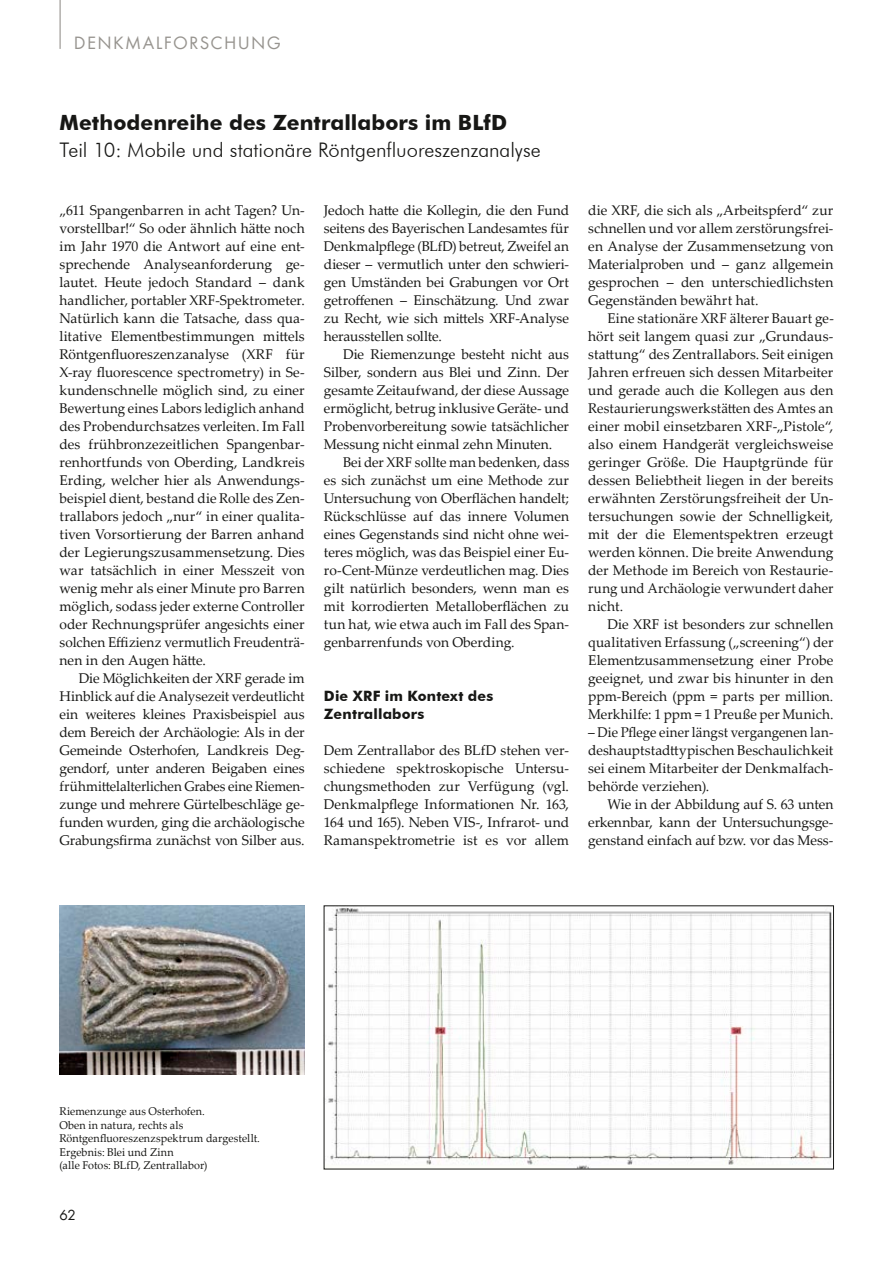
<style>
.page{position:relative;width:893px;height:1263px;background:#fff}
.page>*{position:absolute;margin:0;border:0;box-sizing:border-box;transform-origin:0 0}
.t1{font:700 21px "Futura BT";letter-spacing:.005em;color:#171715}
.t2{font:300 20.1px "Futura BT";color:#171715}
.t3{font:16.5px "Futura ND Book";letter-spacing:.08em;color:#97948f}
.t4{font:700 14.25px/18px "Futura BT";letter-spacing:.015em;color:#171715}
.t5{font:14.1px/18px "Palatino Linotype";letter-spacing:.005em;color:#171715;text-align:justify}
.t6{font:14.1px/18px "Palatino Linotype";letter-spacing:.005em;color:#171715;text-align:justify;scale:.96 1}
.t7{font:14.1px/18px "Palatino Linotype";letter-spacing:.005em;color:#171715;text-align:justify;scale:.94 1}
.t8{font:13.5px "Futura ND Book";color:#171715}
.t9{font:11.25px/13.5px "Palatino Linotype";letter-spacing:.005em;color:#171715;scale:.96 1}
</style>
<div class="page">
<hr style="left:60px;top:0;width:1px;height:49px;background:#97948f">
<img style="left:60px;top:906px;width:244px;height:168px">
<img style="left:326px;top:908px;width:506px;height:259px">
<p class="t3" style="left:74px;top:32px;width:208px">DENKMALFORSCHUNG</p>
<h1 class="t1" style="left:60px;top:110px;width:449px">Methodenreihe des Zentrallabors im BLfD</h1>
<h2 class="t2" style="left:60px;top:138px;width:483px">Teil 10: Mobile und stationäre Röntgenfluoreszenzanalyse</h2>
<p class="t5" style="left:60px;top:201px;width:247px">„611 Spangenbarren in acht Tagen? Un&shy;vorstellbar!“ So oder ähnlich hätte noch im Jahr 1970 die Antwort auf eine ent&shy;sprechende Analyseanforderung ge&shy;lautet. Heute jedoch Standard – dank handlicher, portabler XRF-Spektrometer.<br>Natürlich kann die Tatsache, dass qua&shy;litative Elementbestimmungen mittels Röntgenfluoreszenzanalyse (XRF für X-ray fluorescence spectrometry) in Se&shy;kundenschnelle möglich sind, zu einer Bewertung eines Labors lediglich anhand des Probendurchsatzes verleiten. Im Fall des frühbronzezeitlichen Spangenbar&shy;renhortfunds von Oberding, Landkreis Erding, welcher hier als Anwendungs&shy;beispiel dient, bestand die Rolle des Zen&shy;trallabors jedoch „nur“ in einer qualita&shy;tiven Vorsortierung der Barren anhand der Legierungszusammensetzung. Dies war tatsächlich in einer Messzeit von wenig mehr als einer Minute pro Barren möglich, sodass jeder externe Controller oder Rechnungsprüfer angesichts einer solchen Effizienz vermutlich Freudenträ&shy;nen in den Augen hätte.</p>
<p class="t5" style="left:60px;top:669px;width:247px;text-indent:19px">Die Möglichkeiten der XRF gerade im Hinblick auf die Analysezeit verdeutlicht ein weiteres kleines Praxisbeispiel aus dem Bereich der Archäologie: Als in der Gemeinde Osterhofen, Landkreis Deg&shy;gendorf, unter anderen Beigaben eines frühmittelalterlichen Grabes eine Riemen&shy;zunge und mehrere Gürtelbeschläge ge&shy;funden wurden, ging die archäologische Grabungsfirma zunächst von Silber aus.</p>
<p class="t5" style="left:324px;top:201px;width:247px">Jedoch hatte die Kollegin, die den Fund seitens des Bayerischen Landesamtes für Denkmalpflege (BLfD) betreut, Zweifel an dieser – vermutlich unter den schwieri&shy;gen Umständen bei Grabungen vor Ort getroffenen – Einschätzung. Und zwar zu Recht, wie sich mittels XRF-Analyse herausstellen sollte.</p>
<p class="t5" style="left:324px;top:345px;width:247px;text-indent:19px">Die Riemenzunge besteht nicht aus Silber, sondern aus Blei und Zinn. Der gesamte Zeitaufwand, der diese Aussage ermöglicht, betrug inklusive Geräte- und Probenvorbereitung sowie tatsächlicher Messung nicht einmal zehn Minuten.</p>
<p class="t6" style="left:324px;top:453px;width:257px;text-indent:19px">Bei der XRF sollte man bedenken, dass es sich zunächst um eine Methode zur Untersuchung von Oberflächen handelt; Rückschlüsse auf das innere Volumen eines Gegenstands sind nicht ohne wei&shy;teres möglich, was das Beispiel einer Eu&shy;ro-Cent-Münze verdeutlichen mag. Dies gilt natürlich besonders, wenn man es mit korrodierten Metalloberflächen zu tun hat, wie etwa auch im Fall des Span&shy;genbarrenfunds von Oberding.</p>
<p class="t4" style="left:324px;top:687px;width:171px">Die XRF im Kontext des<br>Zentrallabors</p>
<p class="t5" style="left:324px;top:741px;width:247px">Dem Zentrallabor des BLfD stehen ver&shy;schiedene spektroskopische Untersu&shy;chungsmethoden zur Verfügung (vgl.<br>Denkmalpflege Informationen Nr. 163, 164 und 165). Neben VIS-, Infrarot- und Ramanspektrometrie ist es vor allem</p>
<p class="t5" style="left:588px;top:201px;width:247px">die XRF, die sich als „Arbeitspferd“ zur schnellen und vor allem zerstörungsfrei&shy;en Analyse der Zusammensetzung von Materialproben und – ganz allgemein gesprochen – den unterschiedlichsten Gegenständen bewährt hat.</p>
<p class="t6" style="left:588px;top:309px;width:257px;text-indent:19px">Eine stationäre XRF älterer Bauart ge&shy;hört seit langem quasi zur „Grundaus&shy;stattung“ des Zentrallabors. Seit einigen Jahren erfreuen sich dessen Mitarbeiter und gerade auch die Kollegen aus den Restaurierungswerkstätten des Amtes an einer mobil einsetzbaren XRF-„Pistole“, also einem Handgerät vergleichsweise geringer Größe. Die Hauptgründe für dessen Beliebtheit liegen in der bereits erwähnten Zerstörungsfreiheit der Un&shy;tersuchungen sowie der Schnelligkeit, mit der die Elementspektren erzeugt werden können. Die breite Anwendung der Methode im Bereich von Restaurie&shy;rung und Archäologie verwundert daher nicht.</p>
<p class="t5" style="left:588px;top:615px;width:247px;text-indent:19px">Die XRF ist besonders zur schnellen qualitativen Erfassung („screening“) der Elementzusammensetzung einer Probe geeignet, und zwar bis hinunter in den ppm-Bereich (ppm = parts per million.<br>Merkhilfe: 1 ppm = 1 Preuße per Munich.</p>
<p class="t7" style="left:588px;top:723px;width:262px">– Die Pflege einer längst vergangenen lan&shy;deshauptstadttypischen Beschaulichkeit sei einem Mitarbeiter der Denkmalfach&shy;behörde verziehen).</p>
<p class="t5" style="left:588px;top:795px;width:247px;text-indent:19px">Wie in der Abbildung auf S. 63 unten erkennbar, kann der Untersuchungsge&shy;genstand einfach auf bzw. vor das Mess-</p>
<p class="t9" style="left:60px;top:1104px;width:210px">Riemenzunge aus Osterhofen.<br>Oben in natura, rechts als<br>Röntgenfluoreszenzspektrum dargestellt.<br>Ergebnis: Blei und Zinn<br>(alle Fotos: BLfD, Zentrallabor)</p>
<p class="t8" style="left:60px;top:1207px;width:18px">62</p>
</div>
